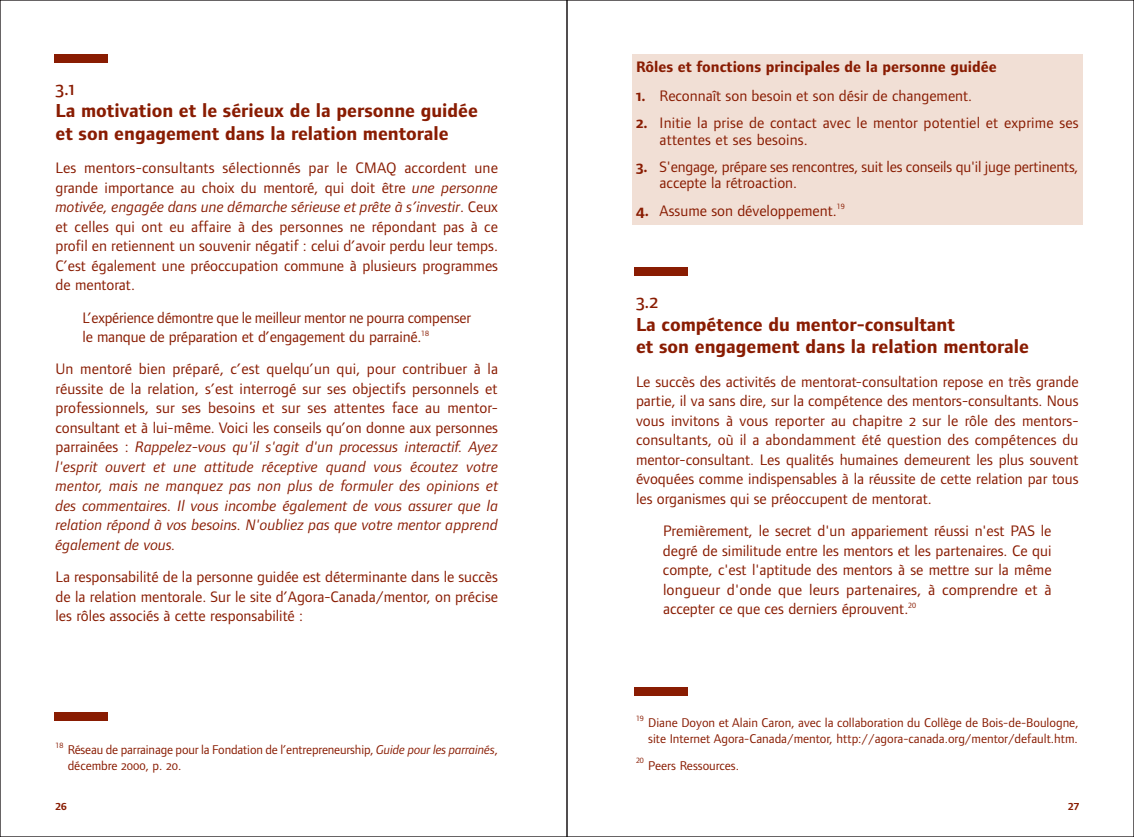
<style>
.page{position:relative;width:1134px;height:837px;background:#fff}
.page>*{position:absolute;margin:0;border:0;box-sizing:border-box;transform-origin:0 0}
.t1{font:700 19.5px/22.5px "Foundry Form Sans";color:#891c02}
.t2{font:19.5px "Foundry Form Sans Medium SC";color:#891c02}
.t3{font:15.75px/19.5px "Foundry Form Sans";color:#891c02;text-align:justify}
.t4{font:italic 15.75px/19.5px "Foundry Form Sans";color:#891c02;text-align:justify}
.t5{font:700 15.75px "Foundry Form Sans";color:#891c02}
.t6{font:13.2px/15.8px "Foundry Form Sans";color:#891c02}
.t7{font:700 10.5px "Foundry Form Sans";color:#891c02}
.t8{font:7.8px "Foundry Form Sans";color:#891c02}
.s1{font-style:italic}
.s2{font-style:normal}
.s3{font-family:"Foundry Form Sans Book SC";font-size:12.75px}
.s4{font-family:"Foundry Form Sans Bold SC"}
.s5{font-family:"Foundry Form Sans Book SC"}
</style>
<div class="page">
<div style="left:632px;top:54px;width:451px;height:171px;background:#f1dfd5"></div>
<div style="left:54px;top:713px;width:54px;height:8px;background:#891c02"></div>
<div style="left:54px;top:54px;width:54px;height:8px;background:#891c02"></div>
<div style="left:634px;top:267px;width:54px;height:8px;background:#891c02"></div>
<div style="left:634px;top:688px;width:54px;height:8px;background:#891c02"></div>
<p class="t2" style="left:56px;top:76px;width:21px">3.1</p>
<p class="t1" style="left:56px;top:101px;width:424px">La motivation et le sérieux de la personne guidée et son engagement dans la relation mentorale</p>
<p class="t3" style="left:56px;top:159px;width:444px">Les mentors-consultants sélectionnés par le CMAQ accordent une grande importance au choix du mentoré, qui doit être <span class="s1">une personne motivée, engagée dans une démarche sérieuse et prête à s’investir</span>. Ceux et celles qui ont eu affaire à des personnes ne répondant pas à ce profil en retiennent un souvenir négatif : celui d’avoir perdu leur temps.<br>C’est également une préoccupation commune à plusieurs programmes de mentorat.</p>
<p class="t3" style="left:82px;top:309px;width:390px">L’expérience démontre que le meilleur mentor ne pourra compenser le manque de préparation et d’engagement du parrainé.<sup>18</sup></p>
<p class="t4" style="left:55px;top:359px;width:444px"><span class="s2">Un mentoré bien préparé, c’est quelqu’un qui, pour contribuer à la réussite de la relation, s’est interrogé sur ses objectifs personnels et professionnels, sur ses besoins et sur ses attentes face au mentor&shy;consultant et à lui-même. Voici les conseils qu’on donne aux personnes parrainées :</span> Rappelez-vous qu'il s'agit d'un processus interactif. Ayez l'esprit ouvert et une attitude réceptive quand vous écoutez votre mentor, mais ne manquez pas non plus de formuler des opinions et des commentaires. Il vous incombe également de vous assurer que la relation répond à vos besoins. N'oubliez pas que votre mentor apprend également de vous.</p>
<p class="t3" style="left:56px;top:569px;width:444px">La responsabilité de la personne guidée est déterminante dans le succès de la relation mentorale. Sur le site d’Agora-Canada/mentor, on précise les rôles associés à cette responsabilité :</p>
<p class="t8" style="left:56px;top:743px;width:9px">18</p>
<p class="t6" style="left:68px;top:743px;width:432px">Réseau de parrainage pour la Fondation de l’entrepreneurship, <span class="s1">Guide pour les parrainés</span>, décembre <span class="s3">2000</span>, p. <span class="s3">20</span>.</p>
<p class="t7" style="left:56px;top:803px;width:13px">26</p>
<p class="t5" style="left:636px;top:61px;width:362px">Rôles et fonctions principales de la personne guidée</p>
<p class="t3" style="left:636px;top:87px;width:338px"><span class="s4">1.</span> Reconnaît son besoin et son désir de changement.</p>
<p class="t3" style="left:660px;top:116px;width:420px;line-height:16.5px;text-indent:-24px"><span class="s4">2.</span> Initie la prise de contact avec le mentor potentiel et exprime ses attentes et ses besoins.</p>
<p class="t3" style="left:660px;top:160px;width:420px;line-height:16.5px;text-indent:-24px"><span class="s4">3.</span> S'engage, prépare ses rencontres, suit les conseils qu'il juge pertinents, accepte la rétroaction.</p>
<p class="t3" style="left:636px;top:202px;width:210px"><span class="s4">4.</span> Assume son développement.<sup>19</sup></p>
<p class="t2" style="left:636px;top:290px;width:24px">3.2</p>
<p class="t1" style="left:636px;top:315px;width:395px">La compétence du mentor-consultant<br>et son engagement dans la relation mentorale</p>
<p class="t3" style="left:636px;top:373px;width:444px">Le succès des activités de mentorat-consultation repose en très grande partie, il va sans dire, sur la compétence des mentors-consultants. Nous vous invitons à vous reporter au chapitre <span class="s5">2</span> sur le rôle des mentors&shy;consultants, où il a abondamment été question des compétences du mentor-consultant. Les qualités humaines demeurent les plus souvent évoquées comme indispensables à la réussite de cette relation par tous les organismes qui se préoccupent de mentorat.</p>
<p class="t3" style="left:663px;top:523px;width:390px">Premièrement, le secret d'un appariement réussi n'est PAS le degré de similitude entre les mentors et les partenaires. Ce qui compte, c'est l'aptitude des mentors à se mettre sur la même longueur d'onde que leurs partenaires, à comprendre et à accepter ce que ces derniers éprouvent.<sup>20</sup></p>
<p class="t8" style="left:636px;top:716px;width:9px">19</p>
<p class="t6" style="left:648px;top:716px;width:432px">Diane Doyon et Alain Caron, avec la collaboration du Collège de Bois-de-Boulogne, site Internet Agora-Canada/mentor, http://agora-canada.org/mentor/default.htm.</p>
<p class="t8" style="left:636px;top:758px;width:9px">20</p>
<p class="t6" style="left:648px;top:758px;width:92px">Peers Ressources.</p>
<p class="t7" style="left:1068px;top:803px;width:13px">27</p>
</div>
